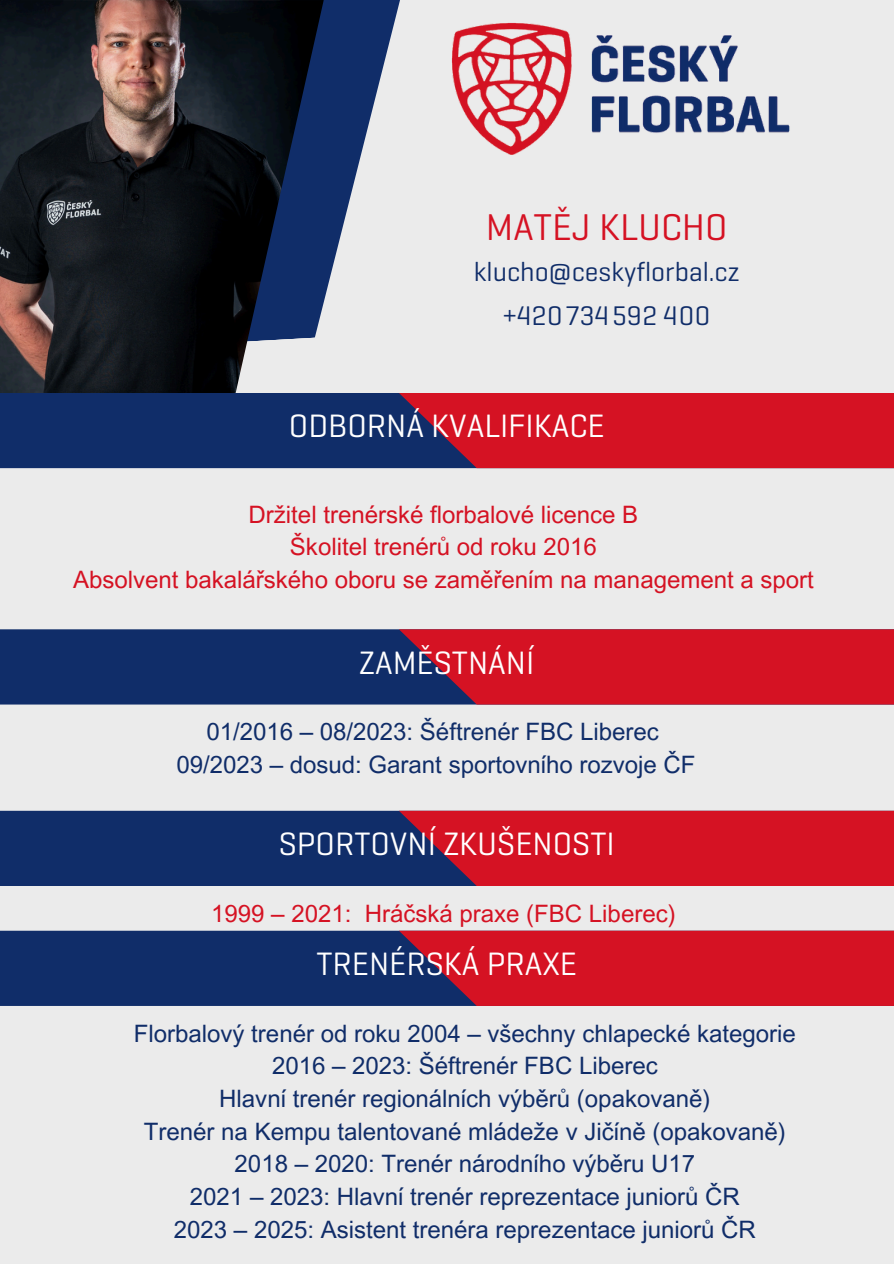
<style>
.page{position:relative;width:894px;height:1264px;background:#fff}
.page>*{position:absolute;margin:0;border:0;box-sizing:border-box;transform-origin:0 0}
.t1{font:37.95px "Geogrotesque Cyr";color:#d51223}
.t2{font:33px "Geogrotesque Cyr";color:#fff}
.t3{font:27.45px/44.2px "Geogrotesque Cyr";color:#102d69;text-align:center}
.t4{font:24px "Arial MT Pro";color:#102d69}
.t5{font:24px "Arial MT Pro";color:#d51223}
</style>
<div class="page">
<div style="left:0;top:0;width:893px;height:1263px;background:#ebebeb"></div>
<svg style="left:323px;top:0;width:77px;height:305px"></svg>
<img style="left:0;top:0;width:323px;height:393px">
<img style="left:451px;top:22px;width:339px;height:133px">
<div style="left:0;top:393px;width:399px;height:75px;background:#102d69"></div>
<svg style="left:399px;top:393px;width:494px;height:75px;background:#c41428"></svg>
<div style="left:0;top:629px;width:399px;height:75px;background:#102d69"></div>
<svg style="left:399px;top:629px;width:494px;height:75px;background:#c41429"></svg>
<div style="left:0;top:810px;width:399px;height:76px;background:#102d69"></div>
<svg style="left:399px;top:810px;width:494px;height:76px;background:#c4162a"></svg>
<div style="left:0;top:930px;width:399px;height:75px;background:#102d69"></div>
<svg style="left:399px;top:930px;width:494px;height:75px;background:#c4152a"></svg>
<h1 class="t1" style="left:485px;top:213px;width:243px">MATĚJ KLUCHO</h1>
<p class="t3" style="left:473px;top:252px;width:267px">klucho@ceskyflorbal.cz +420734592 400</p>
<p class="t2" style="left:289px;top:414px;width:317px">ODBORNÁ KVALIFIKACE</p>
<h1 class="t5" style="left:248px;top:505px;width:391px">Držitel trenérské florbalové licence B</h1>
<p class="t5" style="left:290px;top:537px;width:308px">Školitel trenérů od roku 2016</p>
<p class="t5" style="left:73px;top:570px;width:742px">Absolvent bakalářského oboru se zaměřením na management a sport</p>
<h1 class="t2" style="left:359px;top:650px;width:176px">ZAMĚSTNÁNÍ</h1>
<p class="t4" style="left:206px;top:722px;width:454px">01/2016 – 08/2023: Šéftrenér FBC Liberec</p>
<h1 class="t4" style="left:176px;top:755px;width:520px">09/2023 – dosud: Garant sportovního rozvoje ČF</h1>
<p class="t2" style="left:278px;top:832px;width:337px">SPORTOVNÍ ZKUŠENOSTI</p>
<p class="t5" style="left:211px;top:904px;width:466px">1999 – 2021: Hráčská praxe (FBC Liberec)</p>
<h1 class="t2" style="left:316px;top:951px;width:262px">TRENÉRSKÁ PRAXE</h1>
<p class="t4" style="left:134px;top:1024px;width:663px">Florbalový trenér od roku 2004 – všechny chlapecké kategorie</p>
<p class="t4" style="left:272px;top:1057px;width:387px">2016 – 2023: Šéftrenér FBC Liberec</p>
<p class="t4" style="left:219px;top:1089px;width:492px">Hlavní trenér regionálních výběrů (opakovaně)</p>
<p class="t4" style="left:144px;top:1122px;width:643px">Trenér na Kempu talentované mládeže v Jičíně (opakovaně)</p>
<p class="t4" style="left:234px;top:1154px;width:462px">2018 – 2020: Trenér národního výběru U17</p>
<p class="t4" style="left:190px;top:1187px;width:551px">2021 – 2023: Hlavní trenér reprezentace juniorů ČR</p>
<p class="t4" style="left:174px;top:1220px;width:583px">2023 – 2025: Asistent trenéra reprezentace juniorů ČR</p>
</div>
